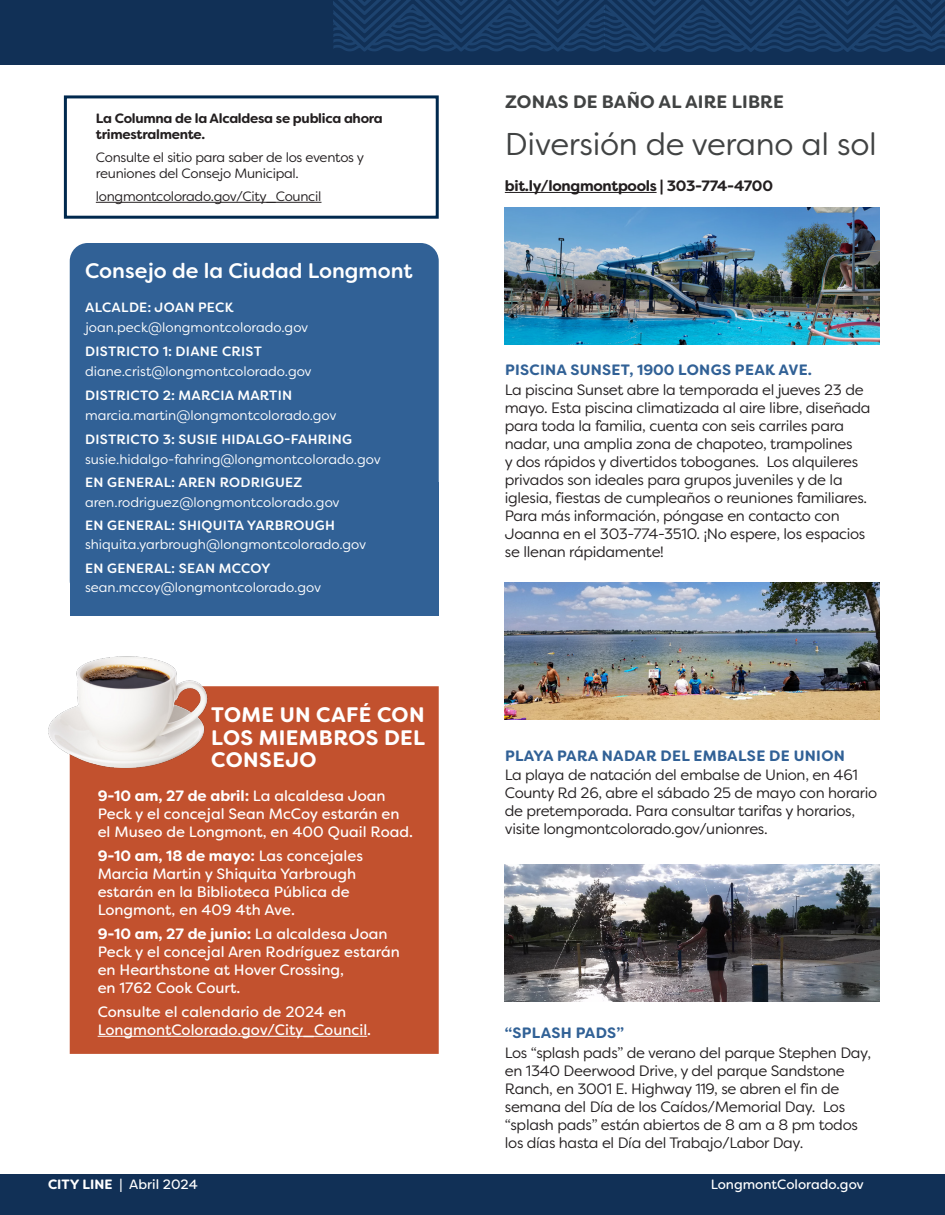
<style>
.page{position:relative;width:945px;height:1215px;background:#fff}
.page>*{position:absolute;margin:0;border:0;box-sizing:border-box;transform-origin:0 0}
.body_copy{font:31.5px "Filson Soft";letter-spacing:-.01em;color:#414343}
.t1{font:700 21px/22.5px "Filson Soft";letter-spacing:.02em;color:#fff;text-align:justify}
.body_copy-2{font:500 21px "Filson Soft";color:#fff}
.t2{font:700 18px "Filson Soft";letter-spacing:.01em;color:#414343}
.t3{font:15px/18px "Filson Soft";letter-spacing:-.02em;color:#231f20}
.t4{font:15px/18px "Filson Soft";color:#fff}
.t5{font:700 15px "Filson Soft";letter-spacing:.02em;color:#316196}
.t6{font:700 15px "Filson Soft";letter-spacing:-.02em;color:#231f20}
.t7{font:13.5px "Filson Soft";color:#fff}
.t8{font:500 13.5px "Filson Soft";letter-spacing:.02em;color:#fff}
.t9{font:13.5px/16.5px "Filson Soft";letter-spacing:-.02em;color:#231f20}
.t10{font:700 13.5px/16.5px "Filson Soft";letter-spacing:-.02em;color:#231f20}
.t11{font:13.5px "Filson Soft";color:#fff}
.s1{font-weight:700}
</style>
<div class="page">
<div style="left:932px;top:0;width:13px;height:65px;background:#113056"></div>
<div style="left:0;top:1174px;width:945px;height:41px;background:#113056"></div>
<div style="left:0;top:0;width:931px;height:65px;background:#113056"></div>
<svg style="left:333px;top:0;width:612px;height:52px"></svg>
<div style="left:70px;top:686px;width:369px;height:368px;background:#c2512e"></div>
<img style="left:48px;top:656px;width:184px;height:134px">
<hr style="left:98px;top:1036px;width:269px;height:1px;background:#fff">
<hr style="left:505px;top:192px;width:152px;height:1px;background:#231f20">
<img style="left:505px;top:208px;width:375px;height:137px">
<img style="left:505px;top:583px;width:375px;height:137px">
<img style="left:505px;top:865px;width:375px;height:137px">
<div style="left:70px;top:243px;width:369px;height:356px;background:#316196;border-radius:18px"></div>
<div style="left:70px;top:482px;width:369px;height:134px;background:#316196"></div>
<div style="left:64px;top:95px;width:375px;height:124px;border:3px solid #00294e"></div>
<hr style="left:96px;top:202px;width:225px;height:1px;background:#231f20">
<p class="t10" style="left:96px;top:110px;width:289px">La Columna de la Alcaldesa se publica ahora trimestralmente.</p>
<p class="t9" style="left:96px;top:149px;width:270px">Consulte el sitio para saber de los eventos y reuniones del Consejo Municipal.</p>
<p class="t9" style="left:96px;top:188px;width:227px">longmontcolorado.gov/City_Council</p>
<p class="body_copy-2" style="left:85px;top:257px;width:329px">Consejo de la Ciudad Longmont</p>
<p class="t8" style="left:85px;top:299px;width:150px">ALCALDE: JOAN PECK</p>
<p class="t7" style="left:85px;top:319px;width:225px">joan.peck@longmontcolorado.gov</p>
<p class="t8" style="left:85px;top:343px;width:178px">DISTRICTO 1: DIANE CRIST</p>
<p class="t7" style="left:85px;top:363px;width:228px">diane.crist@longmontcolorado.gov</p>
<p class="t8" style="left:85px;top:387px;width:209px">DISTRICTO 2: MARCIA MARTIN</p>
<p class="t7" style="left:85px;top:407px;width:253px">marcia.martin@longmontcolorado.gov</p>
<p class="t8" style="left:85px;top:431px;width:269px">DISTRICTO 3: SUSIE HIDALGO-FAHRING</p>
<p class="t7" style="left:85px;top:451px;width:297px">susie.hidalgo-fahring@longmontcolorado.gov</p>
<p class="t8" style="left:85px;top:474px;width:219px">EN GENERAL: AREN RODRIGUEZ</p>
<p class="t7" style="left:85px;top:493px;width:256px">aren.rodriguez@longmontcolorado.gov</p>
<p class="t8" style="left:85px;top:516px;width:251px">EN GENERAL: SHIQUITA YARBROUGH</p>
<p class="t7" style="left:85px;top:536px;width:283px">shiquita.yarbrough@longmontcolorado.gov</p>
<p class="t8" style="left:85px;top:559px;width:187px">EN GENERAL: SEAN MCCOY</p>
<p class="t7" style="left:85px;top:579px;width:238px">sean.mccoy@longmontcolorado.gov</p>
<p class="t1" style="left:211px;top:703px;width:215px">TOME UN CAFÉ CON LOS MIEMBROS DEL CONSEJO</p>
<p class="t4" style="left:98px;top:787px;width:317px"><span class="s1">9-10 am, 27 de abril:</span> La alcaldesa Joan<br>Peck y el concejal Sean McCoy estarán en el Museo de Longmont, en 400 Quail Road.</p>
<p class="t4" style="left:98px;top:847px;width:267px"><span class="s1">9-10 am, 18 de mayo:</span> Las concejales<br>Marcia Martin y Shiquita Yarbrough estarán en la Biblioteca Pública de<br>Longmont, en 409 4th Ave.</p>
<p class="t4" style="left:98px;top:925px;width:304px"><span class="s1">9-10 am, 27 de junio:</span> La alcaldesa Joan Peck y el concejal Aren Rodríguez estarán en Hearthstone at Hover Crossing,<br>en 1762 Cook Court.</p>
<p class="t4" style="left:98px;top:1003px;width:275px">Consulte el calendario de 2024 en<br>LongmontColorado.gov/City_Council.</p>
<p class="t2" style="left:505px;top:91px;width:280px">ZONAS DE BAÑO AL AIRE LIBRE</p>
<p class="body_copy" style="left:505px;top:124px;width:373px">Diversión de verano al sol</p>
<p class="t6" style="left:505px;top:176px;width:270px">bit.ly/longmontpools | 303-774-4700</p>
<p class="t5" style="left:505px;top:361px;width:309px">PISCINA SUNSET, 1900 LONGS PEAK AVE.</p>
<p class="t3" style="left:505px;top:381px;width:367px">La piscina Sunset abre la temporada el jueves 23 de mayo. Esta piscina climatizada al aire libre, diseñada para toda la familia, cuenta con seis carriles para nadar, una amplia zona de chapoteo, trampolines<br>y dos rápidos y divertidos toboganes. Los alquileres privados son ideales para grupos juveniles y de la iglesia, fiestas de cumpleaños o reuniones familiares.<br>Para más información, póngase en contacto con Joanna en el 303-774-3510. ¡No espere, los espacios se llenan rápidamente!</p>
<p class="t5" style="left:505px;top:746px;width:341px">PLAYA PARA NADAR DEL EMBALSE DE UNION</p>
<p class="t3" style="left:505px;top:766px;width:374px">La playa de natación del embalse de Union, en 461<br>County Rd 26, abre el sábado 25 de mayo con horario de pretemporada. Para consultar tarifas y horarios, visite longmontcolorado.gov/unionres.</p>
<p class="t5" style="left:505px;top:1024px;width:121px">“SPLASH PADS”</p>
<p class="t3" style="left:505px;top:1044px;width:368px">Los “splash pads” de verano del parque Stephen Day, en 1340 Deerwood Drive, y del parque Sandstone Ranch, en 3001 E. Highway 119, se abren el fin de semana del Día de los Caídos/Memorial Day. Los “splash pads” están abiertos de 8 am a 8 pm todos los días hasta el Día del Trabajo/Labor Day.</p>
<p class="t11" style="left:48px;top:1175px;width:151px"><span class="s1">CITY LINE</span> | Abril 2024</p>
<p class="t11" style="left:711px;top:1175px;width:155px">LongmontColorado.gov</p>
</div>
